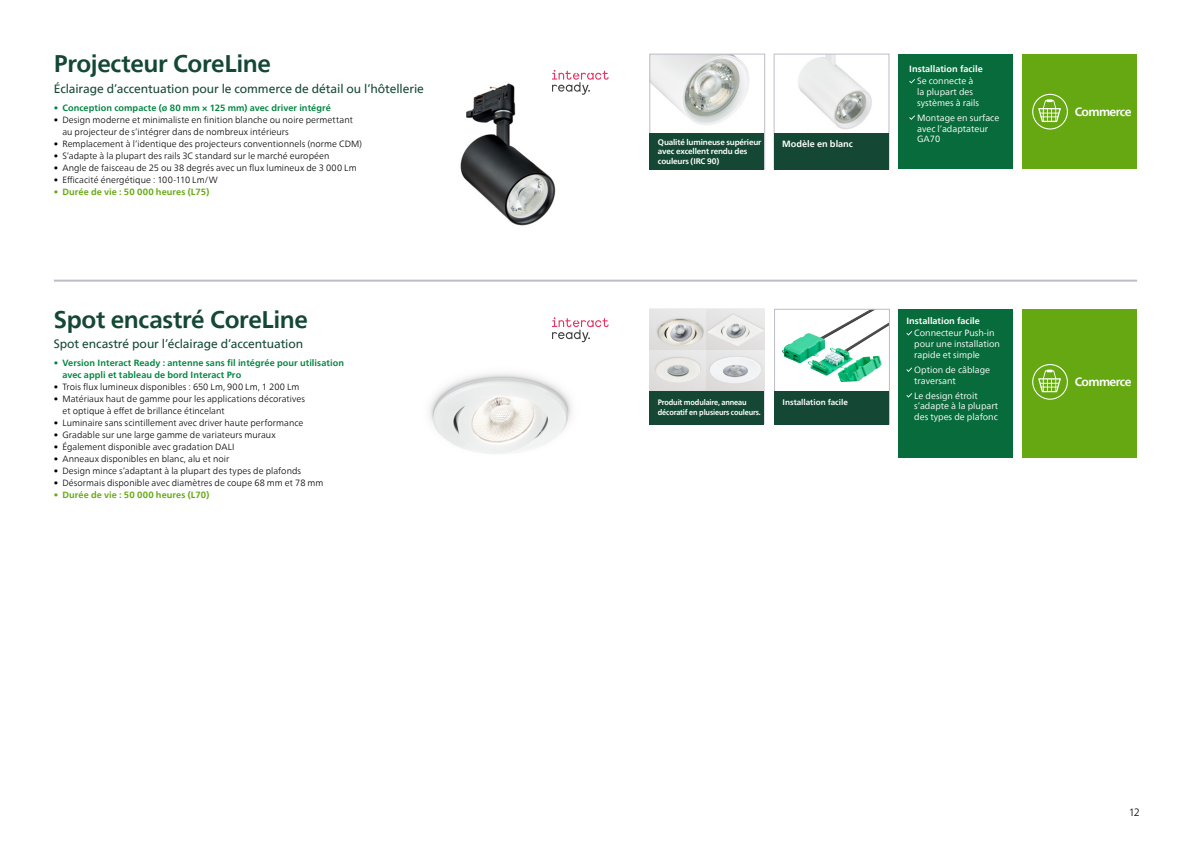
<style>
.page{position:relative;width:1191px;height:842px;background:#fff}
.page>*{position:absolute;margin:0;border:0;box-sizing:border-box;transform-origin:0 0}
.t1{font:700 24px "Neue Frutiger World";letter-spacing:-.015em;color:#144835}
.t2{font:12px "Neue Frutiger World";letter-spacing:-.005em;color:#144835}
.t3{font:700 12px "Neue Frutiger World";letter-spacing:-.05em;color:#fff}
.t4{font:300 10.5px "Neue Frutiger World";color:#000}
.t5{font:300 9px/12px "Neue Frutiger World";letter-spacing:.005em;color:#000}
.t6{font:9px/10.8px "Neue Frutiger World";color:#fff}
.t7{font:700 9px/12px "Neue Frutiger World";letter-spacing:.01em;color:#008540}
.t8{font:700 9px "Neue Frutiger World";letter-spacing:.01em;color:#65a812}
.t9{font:700 9px "Neue Frutiger World";color:#fff}
.t10{font:700 8px/9.6px "Neue Frutiger World";letter-spacing:-.02em;color:#fff}
.t11{font:700 8px "Neue Frutiger World";color:#fff}
.t12{font:700 7.8px/9.4px "Neue Frutiger World";letter-spacing:-.02em;color:#fff;scale:.93 1}
</style>
<div class="page">
<img style="left:460px;top:83px;width:96px;height:143px">
<div style="left:547px;top:66px;width:67px;height:31px;background:#fff"></div>
<svg style="left:552px;top:70px;width:56px;height:25px"></svg>
<img style="left:798px;top:56px;width:74px;height:74px">
<div style="left:774px;top:54px;width:115px;height:115px;border:1px solid #bbbdc7"></div>
<div style="left:898px;top:54px;width:114px;height:115px;background:#076b3b"></div>
<svg style="left:909px;top:79px;width:6px;height:4px"></svg>
<svg style="left:909px;top:115px;width:6px;height:5px"></svg>
<div style="left:773px;top:133px;width:115px;height:36px;background:#144835"></div>
<div style="left:1022px;top:54px;width:115px;height:115px;background:#65a812"></div>
<svg style="left:1038px;top:99px;width:23px;height:23px"></svg>
<div style="left:1032px;top:94px;width:36px;height:36px;border:1px solid #fff;border-radius:50%"></div>
<img style="left:651px;top:56px;width:98px;height:69px">
<div style="left:649px;top:54px;width:116px;height:115px;border:1px solid #bbbdc7"></div>
<div style="left:649px;top:133px;width:115px;height:36px;background:#144835"></div>
<hr style="left:54px;top:280px;width:1083px;height:2px;background:#bbbdc7">
<img style="left:429px;top:373px;width:143px;height:81px">
<div style="left:898px;top:309px;width:114px;height:149px;background:#076b3b"></div>
<svg style="left:906px;top:331px;width:6px;height:4px"></svg>
<svg style="left:906px;top:368px;width:6px;height:4px"></svg>
<svg style="left:552px;top:317px;width:56px;height:25px"></svg>
<img style="left:649px;top:309px;width:115px;height:82px">
<div style="left:649px;top:391px;width:115px;height:33px;background:#144835"></div>
<svg style="left:799px;top:324px;width:88px;height:58px"></svg>
<img style="left:782px;top:311px;width:94px;height:52px">
<div style="left:774px;top:309px;width:115px;height:115px;border:1px solid #bbbdc7"></div>
<div style="left:774px;top:391px;width:115px;height:33px;background:#144835"></div>
<div style="left:1022px;top:309px;width:115px;height:149px;background:#65a812"></div>
<svg style="left:1038px;top:370px;width:23px;height:22px"></svg>
<div style="left:1032px;top:364px;width:36px;height:36px;border:1px solid #fff;border-radius:50%"></div>
<h1 class="t1" style="left:54px;top:43px;width:219px">Projecteur CoreLine</h1>
<h2 class="t2" style="left:54px;top:79px;width:371px">Éclairage d’accentuation pour le commerce de détail ou l’hôtellerie</h2>
<p class="t7" style="left:54px;top:101px;width:278px">• Conception compacte (ø 80 mm × 125 mm) avec driver intégré</p>
<p class="t5" style="left:62px;top:114px;width:292px;text-indent:-9px">• Design moderne et minimaliste en finition blanche ou noire permettant au projecteur de s’intégrer dans de nombreux intérieurs</p>
<p class="t5" style="left:54px;top:138px;width:310px">• Remplacement à l’identique des projecteurs conventionnels (norme CDM)</p>
<p class="t5" style="left:54px;top:150px;width:277px">• S’adapte à la plupart des rails 3C standard sur le marché européen</p>
<p class="t5" style="left:54px;top:162px;width:304px">• Angle de faisceau de 25 ou 38 degrés avec un flux lumineux de 3 000 Lm</p>
<p class="t5" style="left:54px;top:174px;width:166px">• Efficacité énergétique : 100-110 Lm/W</p>
<p class="t8" style="left:54px;top:184px;width:157px">• Durée de vie : 50 000 heures (L75)</p>
<h1 class="t1" style="left:54px;top:298px;width:256px">Spot encastré CoreLine</h1>
<h2 class="t2" style="left:54px;top:335px;width:251px">Spot encastré pour l’éclairage d’accentuation</h2>
<p class="t7" style="left:62px;top:357px;width:283px;text-indent:-9px">• Version Interact Ready : antenne sans fil intégrée pour utilisation avec appli et tableau de bord Interact Pro</p>
<p class="t5" style="left:54px;top:381px;width:247px">• Trois flux lumineux disponibles : 650 Lm, 900 Lm, 1 200 Lm</p>
<p class="t5" style="left:62px;top:393px;width:244px;text-indent:-9px">• Matériaux haut de gamme pour les applications décoratives et optique à effet de brillance étincelant</p>
<p class="t5" style="left:54px;top:417px;width:251px">• Luminaire sans scintillement avec driver haute performance</p>
<p class="t5" style="left:54px;top:429px;width:223px">• Gradable sur une large gamme de variateurs muraux</p>
<p class="t5" style="left:54px;top:441px;width:182px">• Également disponible avec gradation DALI</p>
<p class="t5" style="left:54px;top:453px;width:177px">• Anneaux disponibles en blanc, alu et noir</p>
<p class="t5" style="left:54px;top:465px;width:249px">• Design mince s’adaptant à la plupart des types de plafonds</p>
<p class="t5" style="left:54px;top:477px;width:271px">• Désormais disponible avec diamètres de coupe 68 mm et 78 mm</p>
<p class="t8" style="left:54px;top:487px;width:157px">• Durée de vie : 50 000 heures (L70)</p>
<p class="t10" style="left:658px;top:137px;width:105px">Qualité lumineuse supérieur avec excellent rendu des couleurs (IRC 90)</p>
<p class="t9" style="left:782px;top:136px;width:72px">Modèle en blanc</p>
<p class="t9" style="left:909px;top:61px;width:75px">Installation facile</p>
<p class="t6" style="left:917px;top:76px;width:64px">Se connecte à la plupart des systèmes à rails</p>
<p class="t6" style="left:917px;top:112px;width:84px">Montage en surface avec l’adaptateur<br>GA70</p>
<p class="t12" style="left:658px;top:398px;width:112px">Produit modulaire, anneau décoratif en plusieurs couleurs.</p>
<p class="t11" style="left:782px;top:395px;width:67px">Installation facile</p>
<p class="t9" style="left:906px;top:313px;width:75px">Installation facile</p>
<p class="t6" style="left:914px;top:328px;width:87px">Connecteur Push-in pour une installation rapide et simple</p>
<p class="t6" style="left:914px;top:364px;width:77px">Option de câblage traversant</p>
<p class="t6" style="left:914px;top:390px;width:85px">Le design étroit s’adapte à la plupart des types de plafonc</p>
<h2 class="t3" style="left:1074px;top:101px;width:58px">Commerce</h2>
<h2 class="t3" style="left:1074px;top:371px;width:58px">Commerce</h2>
<p class="t4" style="left:1128px;top:804px;width:13px">12</p>
</div>
